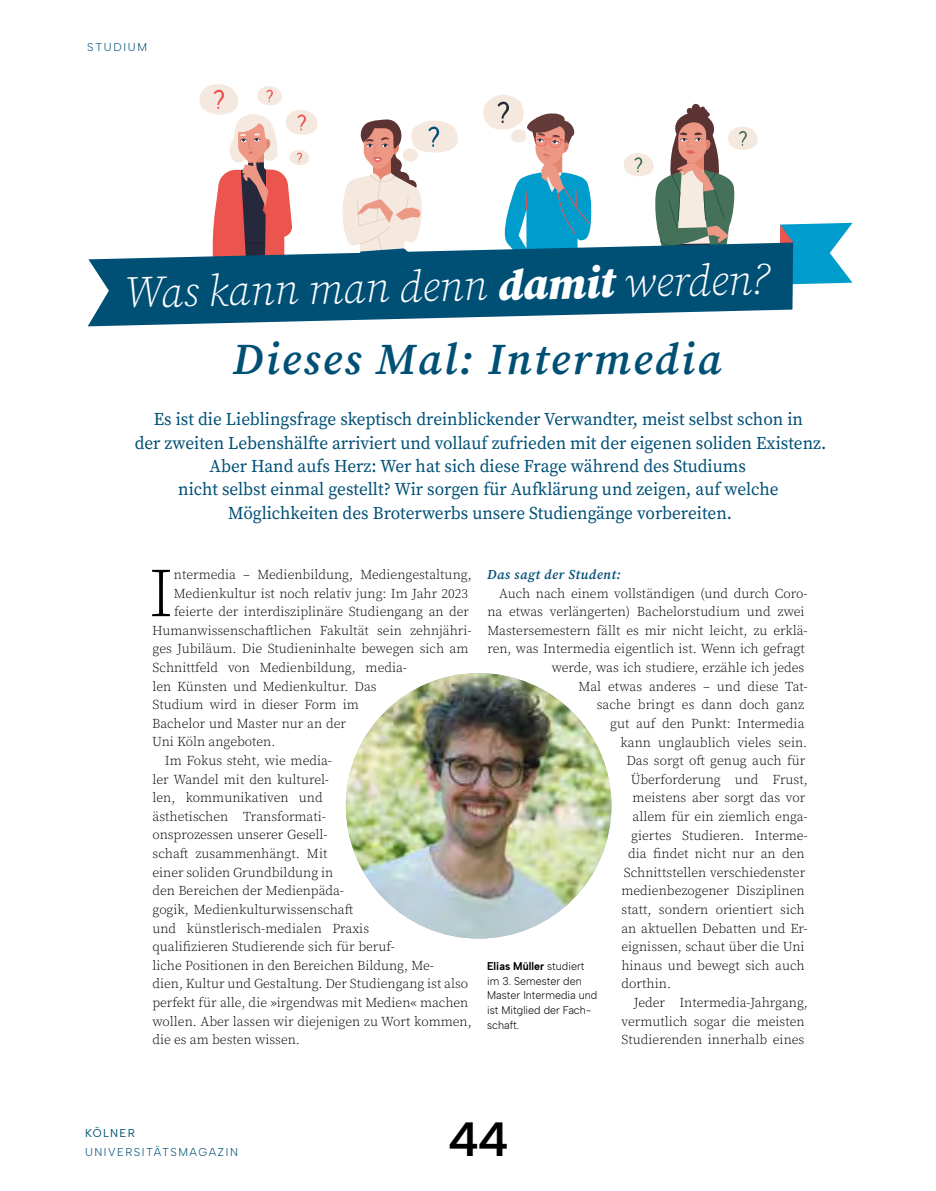
<style>
.page{position:relative;width:936px;height:1191px;background:#fff}
.page>*{position:absolute;margin:0;border:0;box-sizing:border-box;transform-origin:0 0}
.t1{font:300 68.7px "Source Serif Pro";color:#000}
.t2{font:600 48px "Albert Sans";color:#000}
.t3{font:italic 300 43.95px "Source Serif Pro";color:#fff}
.t4{font:italic 600 43.95px "Source Serif Pro";letter-spacing:.055em;color:#005076}
.t5{font:18px/23.4px "Source Serif Pro";color:#005076;text-align:center;scale:.96 1}
.t6{font:300 13.5px "Source Serif Pro";color:#000}
.t7{font:italic 600 13.5px "Source Serif Pro";letter-spacing:.04em;color:#005076}
.t8{font:300 11.4px "Albert Sans";letter-spacing:.13em;color:#005076}
.t9{font:300 11.4px "Albert Sans";letter-spacing:.15em;color:#005076}
.t10{font:11.4px "Albert Sans";letter-spacing:.11em;color:#005076}
.t11{font:300 11.25px/14.9px "Albert Sans";color:#000;scale:.95 1}
.s1{font-weight:900}
.s2{font-weight:700}
</style>
<div class="page">
<img style="left:346px;top:673px;width:265px;height:265px;border-radius:133px">
<svg style="left:342px;top:119px;width:116px;height:123px"></svg>
<svg style="left:483px;top:95px;width:108px;height:147px"></svg>
<svg style="left:199px;top:84px;width:119px;height:158px"></svg>
<svg style="left:624px;top:103px;width:228px;height:182px"></svg>
<svg style="left:88px;top:242px;width:705px;height:84px;fill:#005076"></svg>
<p class="t9" style="left:87px;top:40px;width:61px">STUDIUM</p>
<h3 class="t3" style="left:124px;top:263px;width:646px;rotate:-1deg">Was kann man denn <span class="s1">damit</span> werden?</h3>
<h3 class="t4" style="left:232px;top:329px;width:490px">Dieses Mal: Intermedia</h3>
<p class="t5" style="left:135px;top:407px;width:722px">Es ist die Lieblingsfrage skeptisch dreinblickender Verwandter, meist selbst schon in<br>der zweiten Lebenshälfte arriviert und vollauf zufrieden mit der eigenen soliden Existenz.<br>Aber Hand aufs Herz: Wer hat sich diese Frage während des Studiums<br>nicht selbst einmal gestellt? Wir sorgen für Aufklärung und zeigen, auf welche Möglichkeiten des Broterwerbs unsere Studiengänge vorbereiten.</p>
<h1 class="t1" style="left:148px;top:549px;width:27px">I</h1>
<p class="t6" style="left:174px;top:566px;width:299px">ntermedia – Medienbildung, Mediengestaltung,</p>
<p class="t6" style="left:174px;top:584px;width:296px">Medienkultur ist noch relativ jung: Im Jahr 2023</p>
<p class="t6" style="left:174px;top:603px;width:296px">feierte der interdisziplinäre Studiengang an der</p>
<p class="t6" style="left:152px;top:621px;width:321px">Humanwissenschaftlichen Fakultät sein zehnjähri-</p>
<p class="t6" style="left:152px;top:640px;width:317px">ges Jubiläum. Die Studieninhalte bewegen sich am</p>
<p class="t6" style="left:153px;top:659px;width:256px">Schnittfeld von Medienbildung, media-</p>
<p class="t6" style="left:152px;top:677px;width:226px">len Künsten und Medienkultur. Das</p>
<p class="t6" style="left:153px;top:696px;width:208px">Studium wird in dieser Form im</p>
<p class="t6" style="left:152px;top:714px;width:195px">Bachelor und Master nur an der</p>
<p class="t6" style="left:152px;top:733px;width:125px">Uni Köln angeboten.</p>
<p class="t6" style="left:165px;top:752px;width:169px">Im Fokus steht, wie media-</p>
<p class="t6" style="left:152px;top:770px;width:178px">ler Wandel mit den kulturel-</p>
<p class="t6" style="left:152px;top:789px;width:172px">len, kommunikativen und</p>
<p class="t6" style="left:152px;top:807px;width:175px">ästhetischen Transformati-</p>
<p class="t6" style="left:152px;top:826px;width:177px">onsprozessen unserer Gesell-</p>
<p class="t6" style="left:153px;top:845px;width:176px">schaft zusammenhängt. Mit</p>
<p class="t6" style="left:152px;top:863px;width:182px">einer soliden Grundbildung in</p>
<p class="t6" style="left:152px;top:882px;width:193px">den Bereichen der Medienpäda-</p>
<p class="t6" style="left:152px;top:900px;width:202px">gogik, Medienkulturwissenschaft</p>
<p class="t6" style="left:152px;top:919px;width:218px">und künstlerisch-medialen Praxis</p>
<p class="t6" style="left:152px;top:938px;width:244px">qualifizieren Studierende sich für beruf-</p>
<p class="t6" style="left:152px;top:956px;width:283px">liche Positionen in den Bereichen Bildung, Me-</p>
<p class="t6" style="left:152px;top:975px;width:317px">dien, Kultur und Gestaltung. Der Studiengang ist also</p>
<p class="t6" style="left:152px;top:993px;width:317px">perfekt für alle, die »irgendwas mit Medien« machen</p>
<p class="t6" style="left:152px;top:1012px;width:321px">wollen. Aber lassen wir diejenigen zu Wort kommen,</p>
<p class="t6" style="left:152px;top:1031px;width:149px">die es am besten wissen.</p>
<p class="t7" style="left:487px;top:565px;width:135px">Das sagt der Student:</p>
<p class="t6" style="left:499px;top:584px;width:310px">Auch nach einem vollständigen (und durch Coro-</p>
<p class="t6" style="left:487px;top:603px;width:319px">na etwas verlängerten) Bachelorstudium und zwei</p>
<p class="t6" style="left:487px;top:621px;width:322px">Mastersemestern fällt es mir nicht leicht, zu erklä-</p>
<p class="t6" style="left:487px;top:640px;width:319px">ren, was Intermedia eigentlich ist. Wenn ich gefragt</p>
<p class="t6" style="left:551px;top:659px;width:254px">werde, was ich studiere, erzähle ich jedes</p>
<p class="t6" style="left:578px;top:677px;width:231px">Mal etwas anderes – und diese Tat-</p>
<p class="t6" style="left:596px;top:696px;width:209px">sache bringt es dann doch ganz</p>
<p class="t6" style="left:610px;top:714px;width:196px">gut auf den Punkt: Intermedia</p>
<p class="t6" style="left:620px;top:733px;width:188px">kann unglaublich vieles sein.</p>
<p class="t6" style="left:626px;top:752px;width:180px">Das sorgt oft genug auch für</p>
<p class="t6" style="left:630px;top:770px;width:179px">Überforderung und Frust,</p>
<p class="t6" style="left:632px;top:789px;width:174px">meistens aber sorgt das vor</p>
<p class="t6" style="left:632px;top:807px;width:177px">allem für ein ziemlich enga-</p>
<p class="t6" style="left:631px;top:826px;width:178px">giertes Studieren. Interme-</p>
<p class="t6" style="left:628px;top:845px;width:178px">dia findet nicht nur an den</p>
<p class="t6" style="left:624px;top:863px;width:183px">Schnittstellen verschiedenster</p>
<p class="t6" style="left:621px;top:882px;width:185px">medienbezogener Disziplinen</p>
<p class="t6" style="left:621px;top:900px;width:184px">statt, sondern orientiert sich</p>
<p class="t6" style="left:621px;top:919px;width:188px">an aktuellen Debatten und Er-</p>
<p class="t6" style="left:621px;top:938px;width:185px">eignissen, schaut über die Uni</p>
<p class="t6" style="left:621px;top:956px;width:185px">hinaus und bewegt sich auch</p>
<p class="t6" style="left:621px;top:975px;width:51px">dorthin.</p>
<p class="t6" style="left:633px;top:994px;width:176px">Jeder Intermedia-Jahrgang,</p>
<p class="t6" style="left:621px;top:1012px;width:185px">vermutlich sogar die meisten</p>
<p class="t6" style="left:621px;top:1031px;width:184px">Studierenden innerhalb eines</p>
<p class="t11" style="left:487px;top:958px;width:117px"><span class="s2">Elias Müller</span> studiert im 3. Semester den<br>Master Intermedia und ist Mitglied der Fach&shy;schaft.</p>
<p class="t10" style="left:85px;top:1126px;width:51px">KÖLNER</p>
<p class="t8" style="left:85px;top:1144px;width:154px">UNIVERSITÄTSMAGAZIN</p>
<h2 class="t2" style="left:448px;top:1109px;width:63px">44</h2>
</div>
